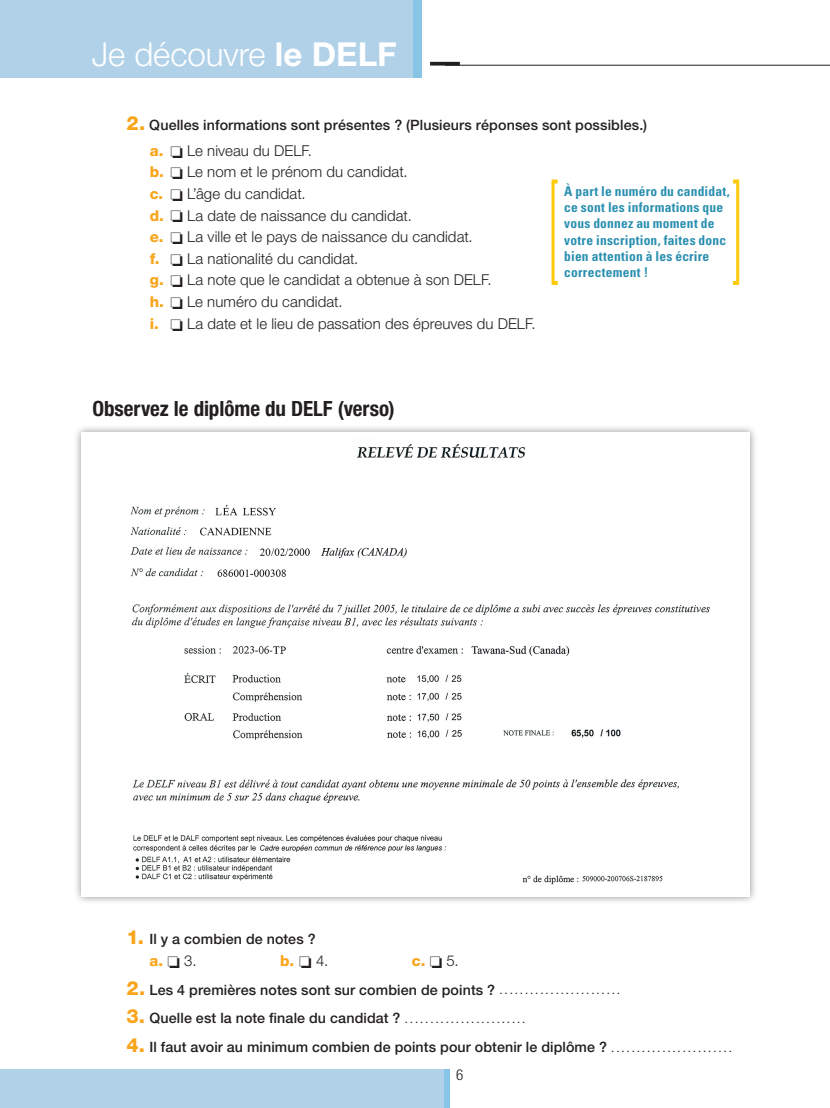
<style>
.page{position:relative;width:830px;height:1108px;background:#fff}
.page>*{position:absolute;margin:0;border:0;box-sizing:border-box;transform-origin:0 0}
.t1{font:300 33px "Helvetica Neue LT Std";letter-spacing:-.005em;color:#fff}
._01-SousTitre{font:700 condensed 21px "Helvetica Neue LT Std";color:#231f20}
.DELF_ITEM_a_CASES_A{font:300 15px "Helvetica Neue LT Std";letter-spacing:.005em;color:#231f20}
.DELF_CONSIGNE_2{font:800 15px "Helvetica Neue LT Std";color:#f9a51b}
.t2{font:300 condensed 15px "Helvetica Neue LT Std";color:#231f20}
.DELF_CONSIGNE_2-2{font:500 14.25px "Helvetica Neue LT Std";letter-spacing:.01em;color:#231f20}
.t3{font:700 condensed 13.5px/16.2px "Univers LT Std";letter-spacing:.015em;color:#2a8fb0}
.s1{font-weight:700}
.s2{font-weight:800;font-size:19.5px;color:#f9a51b}
.s3{font-weight:800;color:#f9a51b}
.s4{color:#231f20}
.s5{font-weight:300;color:#231f20}
.s6{font-family:"Avenir LT Std";font-weight:300;font-size:15px}
</style>
<div class="page">
<div style="left:0;top:0;width:413px;height:77px;background:#b0d1e8"></div>
<div style="left:0;top:1068px;width:444px;height:39px;background:#b0d1e8"></div>
<svg style="left:430px;top:62px;width:30px;height:4px"></svg>
<hr style="left:445px;top:65px;width:384px;height:1px;background:#231f20">
<div style="left:444px;top:1068px;width:6px;height:39px;background:#88c4e6"></div>
<div style="left:413px;top:0;width:9px;height:77px;background:#88c4e6"></div>
<div style="left:73px;top:424px;width:685px;height:480px;background:#231f20;opacity:.5"></div>
<img style="left:82px;top:433px;width:667px;height:463px">
<svg style="left:551px;top:179px;width:6px;height:106px"></svg>
<svg style="left:733px;top:179px;width:6px;height:106px"></svg>
<h1 class="t1" style="left:92px;top:34px;width:306px">Je découvre <span class="s1">le DELF</span></h1>
<p class="DELF_CONSIGNE_2-2" style="left:126px;top:116px;width:522px"><span class="s2">2.</span> Quelles informations sont présentes ? (Plusieurs réponses sont possibles.)</p>
<p class="DELF_ITEM_a_CASES_A" style="left:150px;top:141px;width:164px"><span class="s3">a.</span> ❏ Le niveau du DELF.</p>
<p class="DELF_ITEM_a_CASES_A" style="left:150px;top:163px;width:259px"><span class="s3">b.</span> ❏ Le nom et le prénom du candidat.</p>
<p class="DELF_ITEM_a_CASES_A" style="left:150px;top:184px;width:157px"><span class="s3">c.</span> ❏ L’âge du candidat.</p>
<p class="DELF_ITEM_a_CASES_A" style="left:150px;top:206px;width:264px"><span class="s3">d.</span> ❏ La date de naissance du candidat.</p>
<p class="DELF_ITEM_a_CASES_A" style="left:150px;top:228px;width:324px"><span class="s3">e.</span> ❏ La ville et le pays de naissance du candidat.</p>
<p class="DELF_ITEM_a_CASES_A" style="left:150px;top:249px;width:210px"><span class="s3">f.</span> ❏ La nationalité du candidat.</p>
<p class="DELF_ITEM_a_CASES_A" style="left:150px;top:271px;width:343px"><span class="s3">g.</span> ❏ La note que le candidat a obtenue à son DELF.</p>
<p class="DELF_ITEM_a_CASES_A" style="left:150px;top:292px;width:194px"><span class="s3">h.</span> ❏ Le numéro du candidat.</p>
<p class="DELF_ITEM_a_CASES_A" style="left:150px;top:314px;width:387px"><span class="s3">i.</span> ❏ La date et le lieu de passation des épreuves du DELF.</p>
<p class="t3" style="left:564px;top:183px;width:167px">À part le numéro du candidat, ce sont les informations que vous donnez au moment de votre inscription, faites donc bien attention à les écrire correctement !</p>
<p class="_01-SousTitre" style="left:92px;top:395px;width:304px">Observez le diplôme du DELF (verso)</p>
<p class="DELF_CONSIGNE_2-2" style="left:126px;top:930px;width:191px"><span class="s2">1.</span> Il y a combien de notes ?</p>
<p class="DELF_CONSIGNE_2" style="left:149px;top:951px;width:49px">a. <span class="s4">❏</span> <span class="s5">3.</span></p>
<p class="DELF_CONSIGNE_2" style="left:280px;top:951px;width:50px">b. <span class="s4">❏</span> <span class="s5">4.</span></p>
<p class="DELF_CONSIGNE_2" style="left:412px;top:951px;width:48px">c. <span class="s4">❏</span> <span class="s5">5.</span></p>
<p class="DELF_CONSIGNE_2-2" style="left:126px;top:980px;width:495px"><span class="s2">2.</span> Les 4 premières notes sont sur combien de points ? <span class="s6">. . . . . . . . . . . . . . . . . . . . . . . .</span></p>
<p class="DELF_CONSIGNE_2-2" style="left:126px;top:1009px;width:401px"><span class="s2">3.</span> Quelle est la note finale du candidat ? <span class="s6">. . . . . . . . . . . . . . . . . . . . . . . .</span></p>
<p class="DELF_CONSIGNE_2-2" style="left:126px;top:1038px;width:607px"><span class="s2">4.</span> Il faut avoir au minimum combien de points pour obtenir le diplôme ? <span class="s6">. . . . . . . . . . . . . . . . . . . . . . . .</span></p>
<p class="t2" style="left:456px;top:1065px;width:9px">6</p>
</div>
